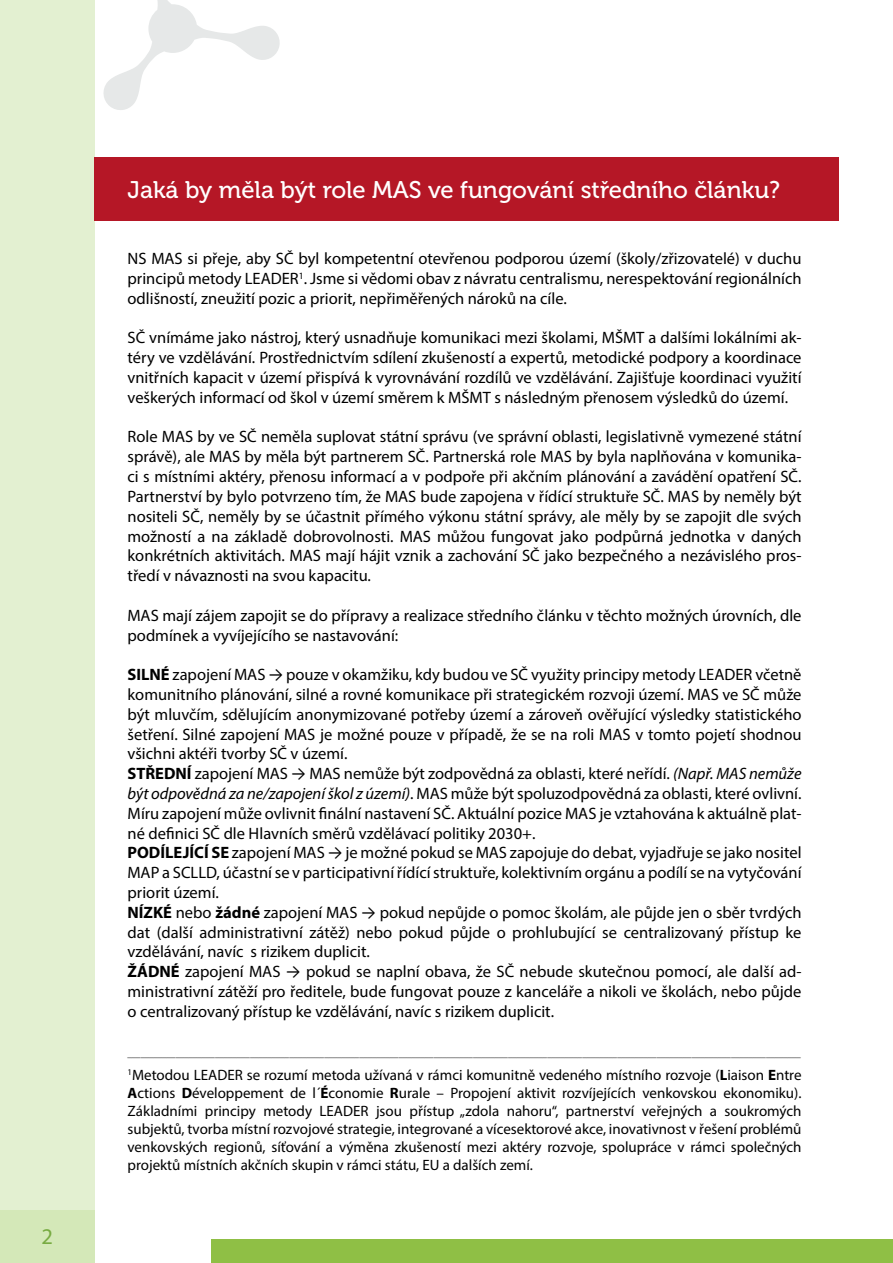
<style>
.page{position:relative;width:893px;height:1263px;background:#fff}
.page>*{position:absolute;margin:0;border:0;box-sizing:border-box;transform-origin:0 0}
.t1{font:24px "Museo 500";color:#fff}
.t2{font:22.5px "Myriad Pro";color:#78ab42}
.t3{font:16.5px/19.8px "Myriad Pro";color:#000;text-align:justify}
.t4{font:15px/18px "Myriad Pro";color:#000;text-align:justify}
.t5{font:8.7px "Myriad Pro";color:#000}
.s1{font-weight:700}
.s2{font-family:"Calibri"}
.s3{font-style:italic}
</style>
<div class="page">
<div style="left:0;top:0;width:95px;height:1211px;background:#e3f0d1"></div>
<div style="left:0;top:1211px;width:95px;height:52px;background:#d4e8b8"></div>
<svg style="left:103px;top:0;width:177px;height:110px"></svg>
<div style="left:212px;top:1239px;width:681px;height:24px;background:#8fbf45"></div>
<div style="left:95px;top:157px;width:744px;height:64px;background:#b51726"></div>
<h2 class="t2" style="left:42px;top:1223px;width:13px">2</h2>
<h1 class="t1" style="left:128px;top:177px;width:654px">Jaká by měla být role MAS ve fungování středního článku?</h1>
<p class="t3" style="left:128px;top:249px;width:675px">NS MAS si přeje, aby SČ byl kompetentní otevřenou podporou území (školy/zřizovatelé) v duchu principů metody LEADER<sup>1</sup>. Jsme si vědomi obav z návratu centralismu, nerespektování regionálních odlišností, zneužití pozic a priorit, nepřiměřených nároků na cíle.</p>
<p class="t3" style="left:128px;top:328px;width:675px">SČ vnímáme jako nástroj, který usnadňuje komunikaci mezi školami, MŠMT a dalšími lokálními ak&shy;téry ve vzdělávání. Prostřednictvím sdílení zkušeností a expertů, metodické podpory a koordinace vnitřních kapacit v území přispívá k vyrovnávání rozdílů ve vzdělávání. Zajišťuje koordinaci využití veškerých informací od škol v území směrem k MŠMT s následným přenosem výsledků do území.</p>
<p class="t3" style="left:128px;top:427px;width:675px">Role MAS by ve SČ neměla suplovat státní správu (ve správní oblasti, legislativně vymezené státní správě), ale MAS by měla být partnerem SČ. Partnerská role MAS by byla naplňována v komunika&shy;ci s místními aktéry, přenosu informací a v podpoře při akčním plánování a zavádění opatření SČ.<br>Partnerství by bylo potvrzeno tím, že MAS bude zapojena v řídící struktuře SČ. MAS by neměly být nositeli SČ, neměly by se účastnit přímého výkonu státní správy, ale měly by se zapojit dle svých možností a na základě dobrovolnosti. MAS můžou fungovat jako podpůrná jednotka v daných konkrétních aktivitách. MAS mají hájit vznik a zachování SČ jako bezpečného a nezávislého pros&shy;tředí v návaznosti na svou kapacitu.</p>
<p class="t3" style="left:128px;top:605px;width:675px">MAS mají zájem zapojit se do přípravy a realizace středního článku v těchto možných úrovních, dle podmínek a vyvíjejícího se nastavování:</p>
<p class="t3" style="left:128px;top:664px;width:675px;text-align:left"><span class="s1">SILNÉ</span> zapojení MAS <span class="s2">→</span> pouze v okamžiku, kdy budou ve SČ využity principy metody LEADER včetně komunitního plánování, silné a rovné komunikace při strategickém rozvoji území. MAS ve SČ může být mluvčím, sdělujícím anonymizované potřeby území a zároveň ověřující výsledky statistického šetření. Silné zapojení MAS je možné pouze v případě, že se na roli MAS v tomto pojetí shodnou všichni aktéři tvorby SČ v území.<br><span class="s1">STŘEDNÍ</span> zapojení MAS <span class="s2">→</span> MAS nemůže být zodpovědná za oblasti, které neřídí. <span class="s3">(Např. MAS nemůže být odpovědná za ne/zapojení škol z území)</span>. MAS může být spoluzodpovědná za oblasti, které ovlivní.<br>Míru zapojení může ovlivnit finální nastavení SČ. Aktuální pozice MAS je vztahována k aktuálně plat&shy;né definici SČ dle Hlavních směrů vzdělávací politiky 2030+.<br><span class="s1">PODÍLEJÍCÍ SE</span> zapojení MAS <span class="s2">→</span> je možné pokud se MAS zapojuje do debat, vyjadřuje se jako nositel MAP a SCLLD, účastní se v participativní řídící struktuře, kolektivním orgánu a podílí se na vytyčování priorit území.<br><span class="s1">NÍZKÉ</span> nebo <span class="s1">žádné</span> zapojení MAS <span class="s2">→</span> pokud nepůjde o pomoc školám, ale půjde jen o sběr tvrdých dat (další administrativní zátěž) nebo pokud půjde o prohlubující se centralizovaný přístup ke vzdělávání, navíc s rizikem duplicit.<br><span class="s1">ŽÁDNÉ</span> zapojení MAS <span class="s2">→</span> pokud se naplní obava, že SČ nebude skutečnou pomocí, ale další ad&shy;ministrativní zátěží pro ředitele, bude fungovat pouze z kanceláře a nikoli ve školách, nebo půjde o centralizovaný přístup ke vzdělávání, navíc s rizikem duplicit.</p>
<p class="t5" style="left:128px;top:1048px;width:675px">__________________________________________________________________________________________________________________________________________________________</p>
<p class="t4" style="left:128px;top:1065px;width:675px"><sup>1</sup>Metodou LEADER se rozumí metoda užívaná v rámci komunitně vedeného místního rozvoje (<span class="s1">L</span>iaison <span class="s1">E</span>ntre <span class="s1">A</span>ctions <span class="s1">D</span>éveloppement de l´<span class="s1">É</span>conomie <span class="s1">R</span>urale – Propojení aktivit rozvíjejících venkovskou ekonomiku).<br>Základními principy metody LEADER jsou přístup „zdola nahoru“, partnerství veřejných a soukromých subjektů, tvorba místní rozvojové strategie, integrované a vícesektorové akce, inovativnost v řešení problémů venkovských regionů, síťování a výměna zkušeností mezi aktéry rozvoje, spolupráce v rámci společných projektů místních akčních skupin v rámci státu, EU a dalších zemí.</p>
</div>
